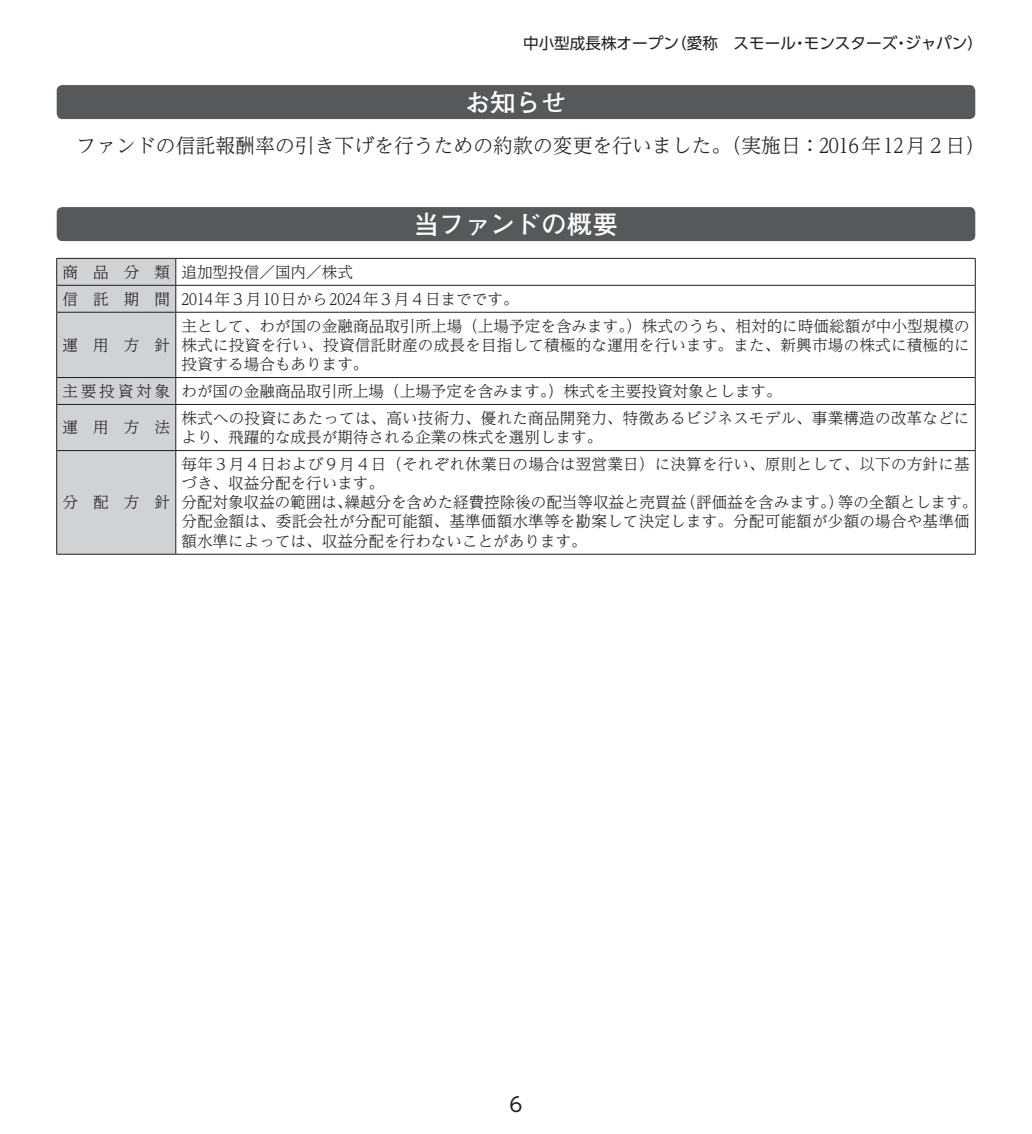
<style>
.page{position:relative;width:1032px;height:1134px;background:#fff}
.page>*{position:absolute;margin:0;border:0;box-sizing:border-box;transform-origin:0 0}
.t1{font:700 25.6px "Futo Go B101 Pro";color:#fff}
.t2{font:300 19.8px "UD Reimin Pro";color:#231f20}
.t3{font:19.8px "UD Shin Go Pro";color:#231f20}
.t4{font:300 15.6px/19.2px "UD Reimin Pro";letter-spacing:.01em;color:#231f20}
.t5{font:15.6px "UD Shin Go Pro";color:#231f20}
</style>
<div class="page">
<div style="left:57px;top:85px;width:918px;height:34px;background:#57585a;border-radius:6px"></div>
<div style="left:57px;top:207px;width:918px;height:34px;background:#57585a;border-radius:6px"></div>
<hr style="left:176px;top:258px;width:799px;height:1px;background:#231f20">
<hr style="left:176px;top:285px;width:799px;height:1px;background:#231f20">
<svg style="left:975px;top:259px;width:1px;height:53px"></svg>
<hr style="left:176px;top:312px;width:799px;height:1px;background:#231f20">
<hr style="left:975px;top:312px;width:1px;height:65px;background:#231f20">
<hr style="left:176px;top:377px;width:799px;height:1px;background:#231f20">
<div style="left:56px;top:258px;width:120px;height:296px;background:#d1d2d4"></div>
<svg style="left:975px;top:378px;width:1px;height:26px"></svg>
<hr style="left:56px;top:404px;width:120px;height:1px;background:#231f20">
<hr style="left:56px;top:405px;width:1px;height:45px;background:#231f20">
<hr style="left:176px;top:404px;width:799px;height:1px;background:#231f20">
<hr style="left:175px;top:405px;width:1px;height:45px;background:#231f20">
<hr style="left:975px;top:405px;width:1px;height:45px;background:#231f20">
<hr style="left:56px;top:450px;width:120px;height:1px;background:#231f20">
<hr style="left:56px;top:451px;width:1px;height:103px;background:#231f20">
<hr style="left:176px;top:450px;width:799px;height:1px;background:#231f20">
<hr style="left:175px;top:451px;width:1px;height:103px;background:#231f20">
<hr style="left:975px;top:451px;width:1px;height:103px;background:#231f20">
<hr style="left:56px;top:554px;width:120px;height:1px;background:#231f20">
<hr style="left:176px;top:554px;width:799px;height:1px;background:#231f20">
<p class="t5" style="left:523px;top:31px;width:461px">中小型成長株オープン（愛称　スモール・モンスターズ・ジャパン）</p>
<h1 class="t1" style="left:465px;top:82px;width:104px">お知らせ</h1>
<p class="t2" style="left:77px;top:129px;width:910px">ファンドの信託報酬率の引き下げを行うための約款の変更を行いました。（実施日：2016年 12月2日）</p>
<h1 class="t1" style="left:414px;top:204px;width:206px">当ファンドの概要</h1>
<p class="t4" style="left:62px;top:258px;width:458px;line-height:27px">商 品 分 類 追加型投信／国内／株式<br>信 託 期 間 2014年3月 10日から 2024年3月4日までです。</p>
<p class="t4" style="left:62px;top:335px;width:109px">運用方針</p>
<p class="t4" style="left:181px;top:316px;width:790px;text-align:justify">主として、わが国の金融商品取引所上場（上場予定を含みます。）株式のうち、相対的に時価総額が中小型規模の株式に投資を行い、投資信託財産の成長を目指して積極的な運用を行います。また、新興市場の株式に積極的に投資する場合もあります。</p>
<p class="t4" style="left:62px;top:381px;width:721px">主要投資対象 わが国の金融商品取引所上場（上場予定を含みます。）株式を主要投資対象とします。</p>
<p class="t4" style="left:62px;top:417px;width:109px">運用方法</p>
<p class="t4" style="left:181px;top:408px;width:789px">株式への投資にあたっては、高い技術力、優れた商品開発力、特徴あるビジネスモデル、事業構造の改革などにより、飛躍的な成長が期待される企業の株式を選別します。</p>
<p class="t4" style="left:62px;top:492px;width:109px">分配方針</p>
<p class="t4" style="left:181px;top:454px;width:797px">毎年3月4日および9月4日（それぞれ休業日の場合は翌営業日）に決算を行い、原則として、以下の方針に基づき、収益分配を行います。<br>分配対象収益の範囲は、繰越分を含めた経費控除後の配当等収益と売買益（評価益を含みます。）等の全額とします。分配金額は、委託会社が分配可能額、基準価額水準等を勘案して決定します。分配可能額が少額の場合や基準価額水準によっては、収益分配を行わないことがあります。</p>
<p class="t3" style="left:509px;top:1088px;width:15px">6</p>
</div>
